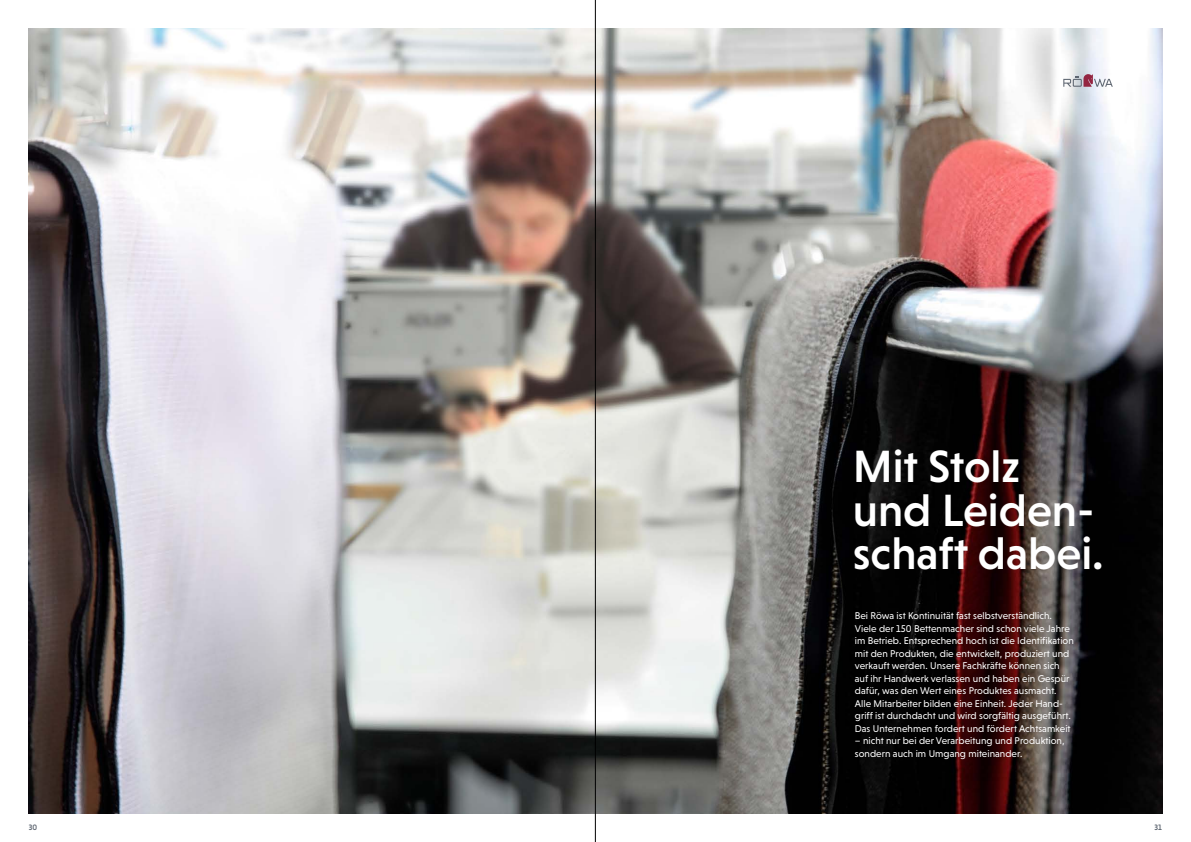
<style>
.page{position:relative;width:1191px;height:842px;background:#fff}
.page>*{position:absolute;margin:0;border:0;box-sizing:border-box;transform-origin:0 0}
.t1{font:500 46px/43.7px "Niveau Grotesk";color:#fff}
.t2{font:10px/12.5px "Niveau Grotesk";letter-spacing:.005em;color:#fff}
.t3{font:500 8px "Niveau Grotesk";color:#5e6671}
</style>
<div class="page">
<img style="left:29px;top:29px;width:1133px;height:784px">
<hr style="left:595px;top:0;width:1px;height:842px;background:#000">
<svg style="left:1063px;top:74px;width:49px;height:13px"></svg>
<h1 class="t1" style="left:852px;top:444px;width:252px">Mit Stolz und Leiden&shy;schaft dabei.</h1>
<p class="t2" style="left:855px;top:610px;width:220px">Bei Röwa ist Kontinuität fast selbstverständlich.<br>Viele der 150 Bettenmacher sind schon viele Jahre im Betrieb. Entsprechend hoch ist die Identifikation mit den Produkten, die entwickelt, produziert und verkauft werden. Unsere Fachkräfte können sich auf ihr Handwerk verlassen und haben ein Gespür dafür, was den Wert eines Produktes ausmacht.<br>Alle Mitarbeiter bilden eine Einheit. Jeder Hand&shy;griff ist durchdacht und wird sorgfältig ausgeführt.<br>Das Unternehmen fordert und fördert Achtsamkeit</p>
<p class="t2" style="left:855px;top:735px;width:211px">– nicht nur bei der Verarbeitung und Produktion, sondern auch im Umgang miteinander.</p>
<p class="t3" style="left:29px;top:823px;width:10px">30</p>
<p class="t3" style="left:1154px;top:823px;width:9px">31</p>
</div>
